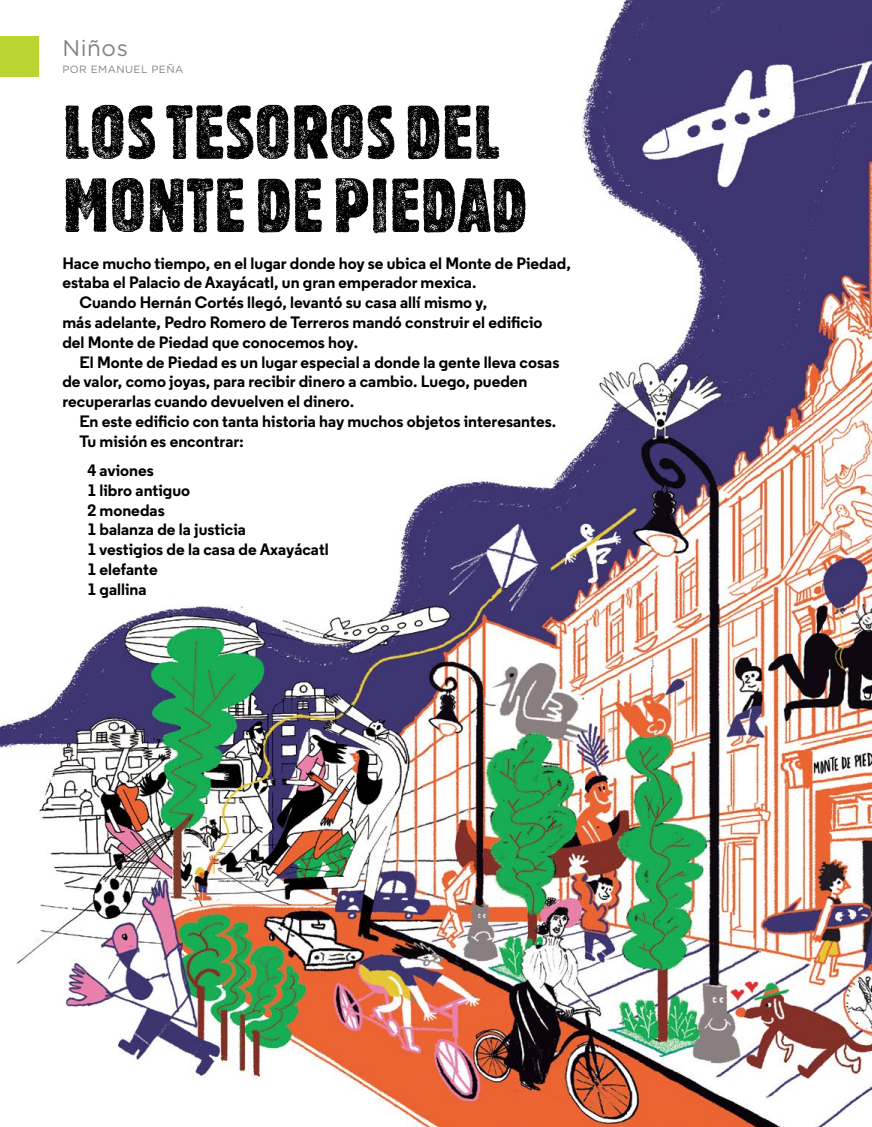
<style>
.page{position:relative;width:872px;height:1127px;background:#fff}
.page>*{position:absolute;margin:0;border:0;box-sizing:border-box;transform-origin:0 0}
.t1{font:700 condensed 75.75px/73.2px "Bannertype 3";color:#000}
.t2{font:22.5px "Gotham";letter-spacing:.025em;color:#808285}
.t3{font:700 16.5px/19.8px "Regular";color:#000}
.t4{font:10.5px "Gotham";letter-spacing:.04em;color:#808285}
</style>
<div class="page">
<img style="left:0;top:0;width:872px;height:1127px">
<div style="left:0;top:37px;width:38px;height:40px;background:#bad532"></div>
<h2 class="t2" style="left:62px;top:34px;width:67px">Niños</h2>
<p class="t4" style="left:62px;top:62px;width:123px">POR EMANUEL PEÑA</p>
<h1 class="t1" style="left:62px;top:98px;width:466px">LOS TESOROS DEL<br>MONTE DE PIEDAD</h1>
<p class="t3" style="left:62px;top:253px;width:510px">Hace mucho tiempo, en el lugar donde hoy se ubica el Monte de Piedad,</p>
<p class="t3" style="left:62px;top:272px;width:415px">estaba el Palacio de Axayácatl, un gran emperador mexica.</p>
<p class="t3" style="left:79px;top:292px;width:409px">Cuando Hernán Cortés llegó, levantó su casa allí mismo y,</p>
<p class="t3" style="left:62px;top:312px;width:481px">más adelante, Pedro Romero de Terreros mandó construir el edificio</p>
<p class="t3" style="left:62px;top:332px;width:297px">del Monte de Piedad que conocemos hoy.</p>
<p class="t3" style="left:79px;top:352px;width:481px">El Monte de Piedad es un lugar especial a donde la gente lleva cosas</p>
<p class="t3" style="left:62px;top:371px;width:466px">de valor, como joyas, para recibir dinero a cambio. Luego, pueden</p>
<p class="t3" style="left:62px;top:391px;width:293px">recuperarlas cuando devuelven el dinero.</p>
<p class="t3" style="left:79px;top:411px;width:478px">En este edificio con tanta historia hay muchos objetos interesantes.</p>
<p class="t3" style="left:79px;top:431px;width:166px">Tu misión es encontrar:</p>
<p class="t3" style="left:87px;top:460px;width:243px">4 aviones<br>1 libro antiguo<br>2 monedas<br>1 balanza de la justicia<br>1 vestigios de la casa de Axayácatl<br>1 elefante<br>1 gallina</p>
</div>
